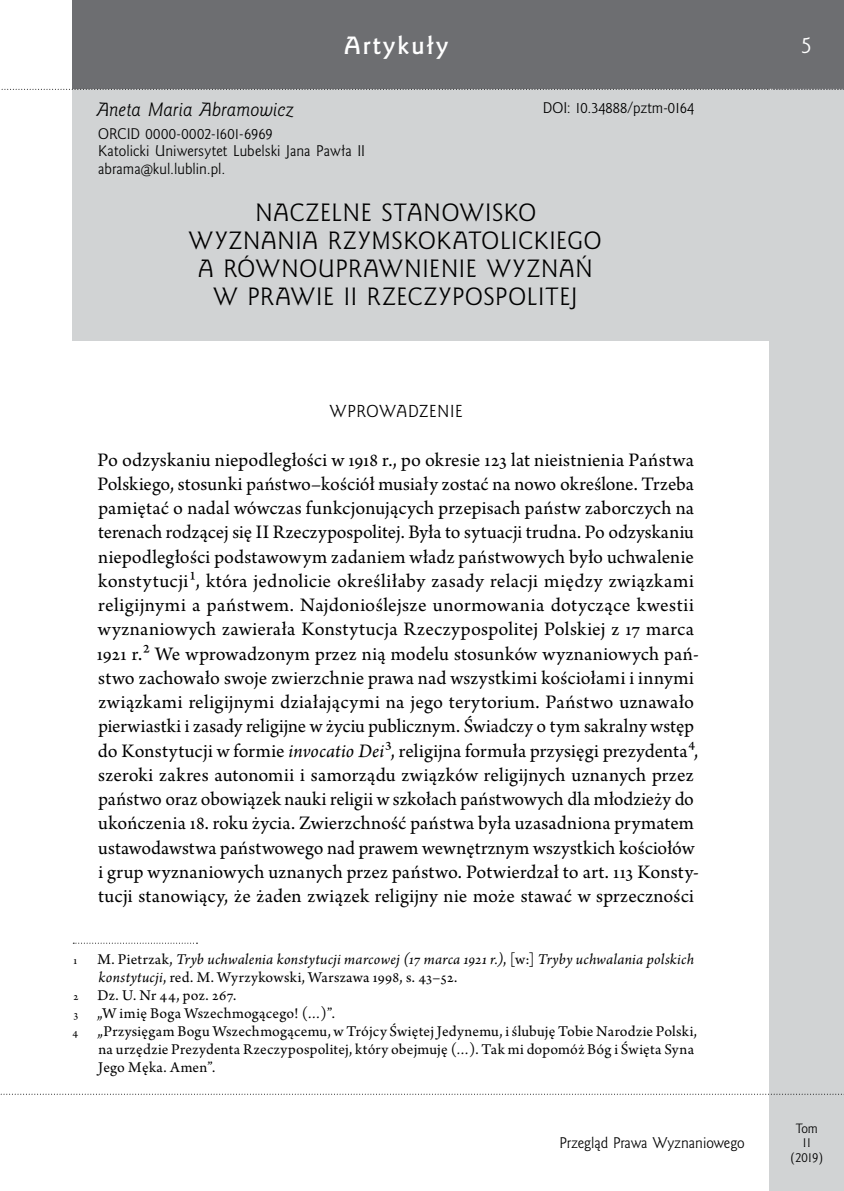
<style>
.page{position:relative;width:844px;height:1191px;background:#fff}
.page>*{position:absolute;margin:0;border:0;box-sizing:border-box;transform-origin:0 0}
.t1{font:22.75px/28px "Goldy EFN";letter-spacing:.035em;color:#000;text-align:center}
.t2{font:700 22.75px "Goldy EFN";letter-spacing:.1em;color:#fff}
.t3{font:21px "Goldy EFN";color:#fff}
.t4{font:20.12px/24.3px "Arno Pro";letter-spacing:.01em;color:#000}
.t5{font:italic 17.5px "Goldy EFN";color:#000}
.t6{font:15.75px "Arno Pro";letter-spacing:.015em;color:#000}
.t7{font:italic 15.75px "Arno Pro";letter-spacing:.015em;color:#000}
.t8{font:15.75px "Goldy EFN";letter-spacing:.04em;color:#000}
.t9{font:14px/17.5px "Goldy EFN";color:#000}
.t10{font:12.25px/14.7px "Goldy EFN";color:#000;text-align:center}
.s1{font-style:italic}
.s2{font-style:normal;font-size:12.25px}
.s3{font-style:normal}
.s4{font-size:12.25px}
</style>
<div class="page">
<div style="left:769px;top:0;width:74px;height:1191px;background:#d1d3d4"></div>
<svg style="left:1px;top:1093px;width:843px;height:1px"></svg>
<div style="left:73px;top:0;width:770px;height:89px;background:#6d6e71"></div>
<div style="left:73px;top:89px;width:770px;height:251px;background:#d1d3d4"></div>
<svg style="left:73px;top:942px;width:124px;height:1px"></svg>
<svg style="left:1px;top:89px;width:843px;height:1px"></svg>
<p class="t2" style="left:344px;top:31px;width:105px">Artykuły</p>
<p class="t5" style="left:97px;top:99px;width:198px">Aneta Maria Abramowicz</p>
<p class="t9" style="left:98px;top:125px;width:268px">ORCID 0000-0002-1601-6969<br>Katolicki Uniwersytet Lubelski Jana Pawła II abrama@kul.lublin.pl.</p>
<p class="t1" style="left:188px;top:200px;width:414px">NACZELNE STANOWISKO<br>WYZNANIA RZYMSKOKATOLICKIEGO<br>A RÓWNOUPRAWNIENIE WYZNAŃ<br>W PRAWIE II RZECZYPOSPOLITEJ</p>
<p class="t9" style="left:542px;top:100px;width:153px">DOI: 10.34888/pztm-0164</p>
<p class="t8" style="left:329px;top:401px;width:134px">WPROWADZENIE</p>
<p class="t4" style="left:97px;top:448px;width:603px">Po odzyskaniu niepodległości w 1918 r., po okresie 123 lat nieistnienia Państwa Polskiego, stosunki państwo–kościół musiały zostać na nowo określone. Trzeba pamiętać o nadal wówczas funkcjonujących przepisach państw zaborczych na terenach rodzącej się II Rzeczypospolitej. Była to sytuacji trudna. Po odzyskaniu niepodległości podstawowym zadaniem władz państwowych było uchwalenie konstytucji1, która jednolicie określiłaby zasady relacji między związkami religijnymi a państwem. Najdonioślejsze unormowania dotyczące kwestii wyznaniowych zawierała Konstytucja Rzeczypospolitej Polskiej z 17 marca 1921 r.2 We wprowadzonym przez nią modelu stosunków wyznaniowych pań&shy;stwo zachowało swoje zwierzchnie prawa nad wszystkimi kościołami i innymi związkami religijnymi działającymi na jego terytorium. Państwo uznawało pierwiastki i zasady religijne w życiu publicznym. Świadczy o tym sakralny wstęp do Konstytucji w formie <span class="s1">invocatio Dei</span>3, religijna formuła przysięgi prezydenta4, szeroki zakres autonomii i samorządu związków religijnych uznanych przez państwo oraz obowiązek nauki religii w szkołach państwowych dla młodzieży do ukończenia 18. roku życia. Zwierzchność państwa była uzasadniona prymatem ustawodawstwa państwowego nad prawem wewnętrznym wszystkich kościołów i grup wyznaniowych uznanych przez państwo. Potwierdzał to art. 113 Konsty&shy;tucji stanowiący, że żaden związek religijny nie może stawać w sprzeczności</p>
<p class="t7" style="left:72px;top:950px;width:623px"><span class="s2">1</span> <span class="s3">M. Pietrzak,</span> Tryb uchwalenia konstytucji marcowej (17 marca 1921 r.)<span class="s3">, [w:]</span> Tryby uchwalania polskich</p>
<p class="t6" style="left:99px;top:968px;width:360px"><span class="s1">konstytucji</span>, red. M. Wyrzykowski, Warszawa 1998, s. 43–52.</p>
<p class="t6" style="left:73px;top:986px;width:165px"><span class="s4">2</span> Dz. U. Nr 44, poz. 267.</p>
<p class="t6" style="left:73px;top:1004px;width:263px"><span class="s4">3</span> „W imię Boga Wszechmogącego! (<span class="s1">…</span>)”.</p>
<p class="t6" style="left:72px;top:1022px;width:626px"><span class="s4">4</span> „Przysięgam Bogu Wszechmogącemu, w Trójcy Świętej Jedynemu, i ślubuję Tobie Narodzie Polski,</p>
<p class="t6" style="left:98px;top:1040px;width:597px">na urzędzie Prezydenta Rzeczypospolitej, który obejmuję (<span class="s1">…</span>). Tak mi dopomóż Bóg i Święta Syna</p>
<p class="t6" style="left:98px;top:1058px;width:119px">Jego Męka. Amen”.</p>
<p class="t9" style="left:559px;top:1134px;width:186px">Przegląd Prawa Wyznaniowego</p>
<p class="t3" style="left:801px;top:33px;width:12px">5</p>
<p class="t10" style="left:790px;top:1121px;width:34px">Tom<br>11 (2019)</p>
</div>
